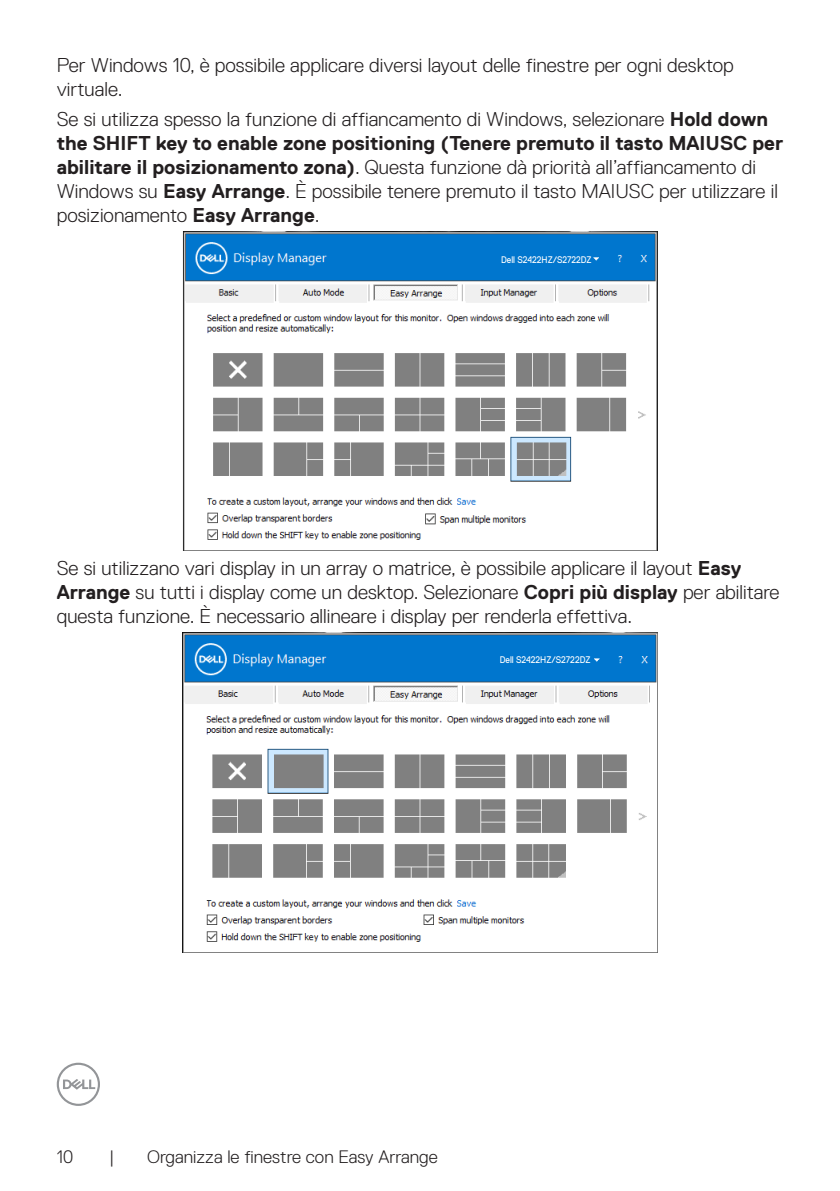
<style>
.page{position:relative;width:840px;height:1191px;background:#fff}
.page>*{position:absolute;margin:0;border:0;box-sizing:border-box;transform-origin:0 0}
.t1{font:300 20px/24px "Dell Replica";color:#231f20}
.t2{font:300 18px "Dell Replica";color:#231f20}
.t3{font:9.6px "Dell Replica";color:#fff;scale:.9 1}
.s1{font-weight:700}
</style>
<div class="page">
<svg style="left:57px;top:1062px;width:43px;height:44px"></svg>
<img style="left:182px;top:231px;width:475px;height:320px">
<div style="left:531px;top:252px;width:57px;height:13px;background:#0076ce"></div>
<img style="left:422px;top:511px;width:104px;height:19px">
<img style="left:182px;top:632px;width:475px;height:320px">
<div style="left:530px;top:652px;width:57px;height:13px;background:#0076ce"></div>
<p class="t1" style="left:57px;top:53px;width:678px">Per Windows 10, è possibile applicare diversi layout delle finestre per ogni desktop virtuale.</p>
<p class="t1" style="left:57px;top:107px;width:727px">Se si utilizza spesso la funzione di affiancamento di Windows, selezionare <span class="s1">Hold down the SHIFT key to enable zone positioning (Tenere premuto il tasto MAIUSC per abilitare il posizionamento zona)</span>. Questa funzione dà priorità all’affiancamento di Windows su <span class="s1">Easy Arrange</span>. È possibile tenere premuto il tasto MAIUSC per utilizzare il posizionamento <span class="s1">Easy Arrange</span>.</p>
<p class="t3" style="left:501px;top:254px;width:102px">Dell S2422HZ/S2722DZ</p>
<p class="t1" style="left:57px;top:556px;width:723px">Se si utilizzano vari display in un array o matrice, è possibile applicare il layout <span class="s1">Easy<br>Arrange</span> su tutti i display come un desktop. Selezionare <span class="s1">Copri più display</span> per abilitare questa funzione. È necessario allineare i display per renderla effettiva.</p>
<p class="t3" style="left:499px;top:654px;width:102px">Dell S2422HZ/S2722DZ</p>
<p class="t2" style="left:57px;top:1146px;width:18px">10</p>
<p class="t2" style="left:109px;top:1146px;width:7px">|</p>
<p class="t2" style="left:147px;top:1146px;width:292px">Organizza le finestre con Easy Arrange</p>
</div>
